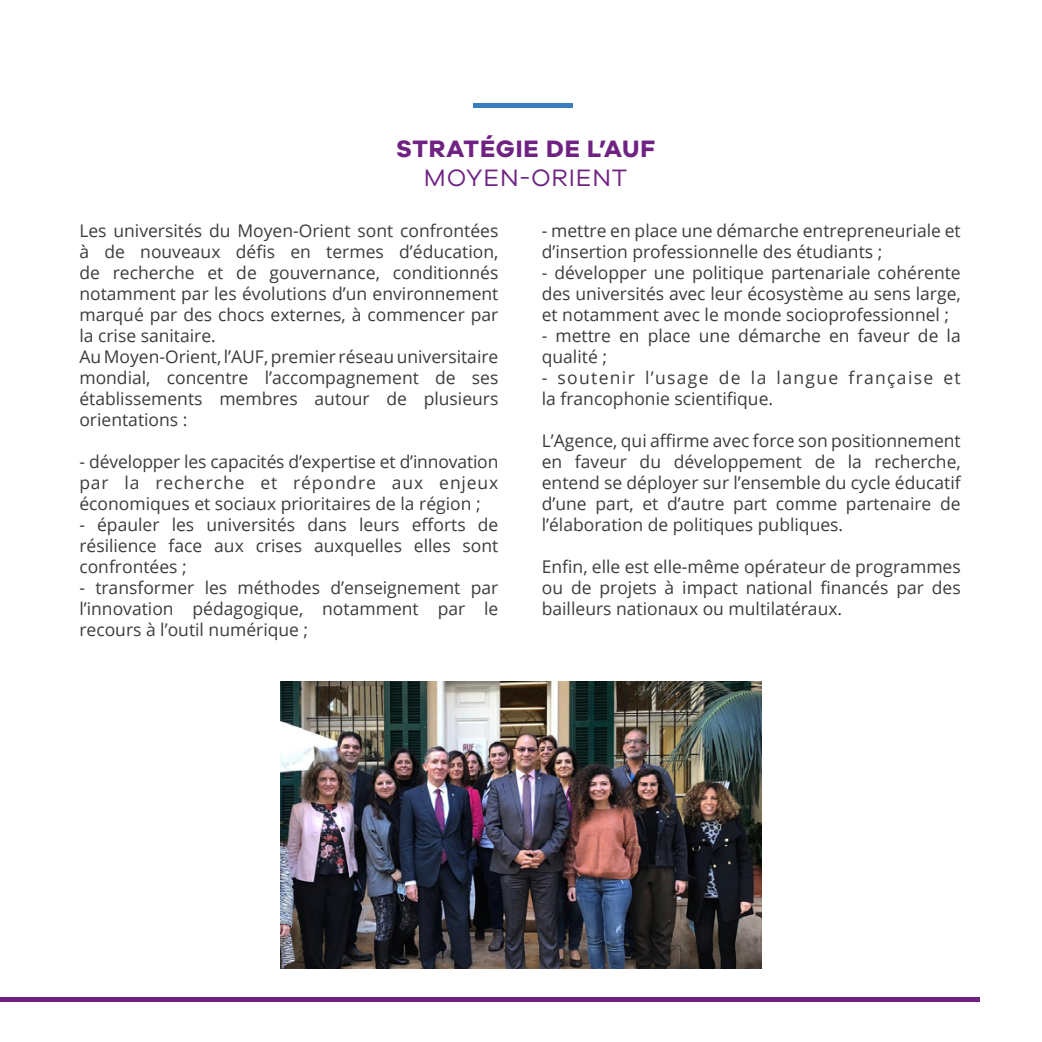
<style>
.page{position:relative;width:1042px;height:1042px;background:#fff}
.page>*{position:absolute;margin:0;border:0;box-sizing:border-box;transform-origin:0 0}
.t1{font:700 24.5px "Galyon";letter-spacing:.035em;color:#702283}
.t2{font:24.5px "Galyon";letter-spacing:.035em;color:#702283}
.t3{font:17.5px/21px "Open Sans";color:#3c3c3b;text-align:justify}
.t4{font:17.5px/21px "Open Sans";letter-spacing:.075em;color:#3c3c3b}
</style>
<div class="page">
<hr style="left:0;top:997px;width:979px;height:4px;background:#702283">
<hr style="left:473px;top:104px;width:99px;height:4px;background:#387dc0">
<img style="left:281px;top:681px;width:480px;height:287px">
<h1 class="t1" style="left:396px;top:134px;width:260px">STRATÉGIE DE L’AUF</h1>
<h1 class="t2" style="left:424px;top:159px;width:205px">MOYEN-ORIENT</h1>
<p class="t3" style="left:79px;top:219px;width:420px;text-align:left">Les universités du Moyen-Orient sont confrontées à de nouveaux défis en termes d’éducation, de recherche et de gouvernance, conditionnés notamment par les évolutions d’un environnement marqué par des chocs externes, à commencer par la crise sanitaire.<br>Au Moyen-Orient, l’AUF, premier réseau universitaire mondial, concentre l’accompagnement de ses établissements membres autour de plusieurs orientations :</p>
<p class="t3" style="left:79px;top:450px;width:420px">- développer les capacités d’expertise et d’innovation par la recherche et répondre aux enjeux économiques et sociaux prioritaires de la région ;</p>
<p class="t3" style="left:79px;top:513px;width:420px">- épauler les universités dans leurs efforts de résilience face aux crises auxquelles elles sont confrontées ;</p>
<p class="t3" style="left:79px;top:576px;width:420px">- transformer les méthodes d’enseignement par l’innovation pédagogique, notamment par le recours à l’outil numérique ;</p>
<p class="t3" style="left:542px;top:219px;width:420px">- mettre en place une démarche entrepreneuriale et d’insertion professionnelle des étudiants ;</p>
<p class="t3" style="left:542px;top:261px;width:420px">- développer une politique partenariale cohérente des universités avec leur écosystème au sens large, et notamment avec le monde socioprofessionnel ;</p>
<p class="t3" style="left:542px;top:324px;width:420px">- mettre en place une démarche en faveur de la qualité ;</p>
<p class="t4" style="left:542px;top:366px;width:420px">- soutenir l’usage de la langue française et la francophonie scientifique.</p>
<p class="t3" style="left:542px;top:429px;width:420px">L’Agence, qui affirme avec force son positionnement en faveur du développement de la recherche, entend se déployer sur l’ensemble du cycle éducatif d’une part, et d’autre part comme partenaire de l’élaboration de politiques publiques.</p>
<p class="t3" style="left:542px;top:555px;width:420px">Enfin, elle est elle-même opérateur de programmes ou de projets à impact national financés par des bailleurs nationaux ou multilatéraux.</p>
</div>
